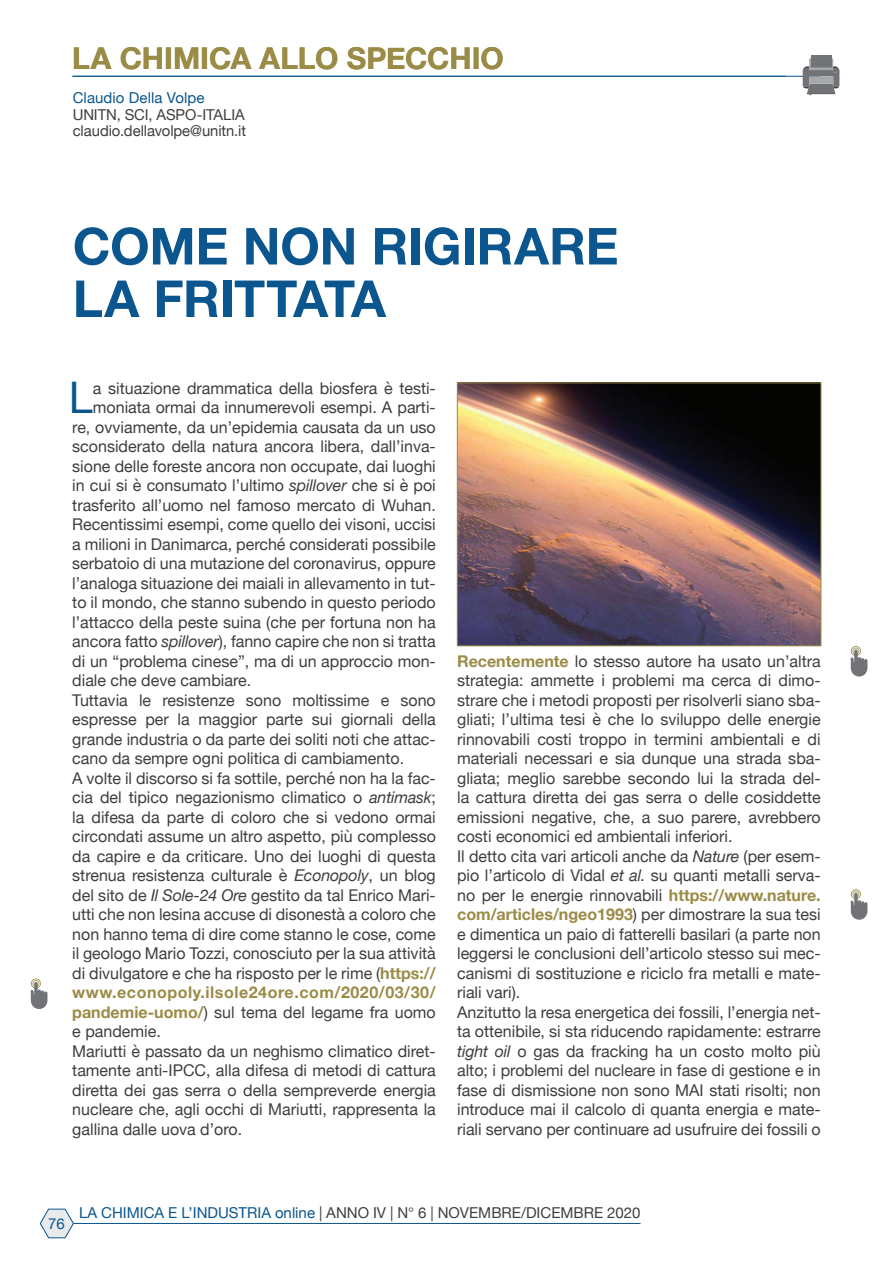
<style>
.page{position:relative;width:893px;height:1263px;background:#fff}
.page>*{position:absolute;margin:0;border:0;box-sizing:border-box;transform-origin:0 0}
.Titolo_articolo{font:700 51px "Helvetica Neue";letter-spacing:-.005em;color:#0b568e}
.t1{font:43.5px "Helvetica Neue";color:#0b568e}
.Rubrica{font:700 30px "Helvetica Neue";color:#9a8b46}
.t2{font:16.2px/19.5px "Helvetica Neue";color:#3e3e3f;text-align:justify}
.Riepilogo_autori{font:15px "Helvetica Neue";color:#3e3e3f}
.Autori{font:15px "Helvetica Neue";letter-spacing:.005em;color:#0b568e}
.s1{font-style:italic}
.s2{font-weight:700;color:#9a8b46}
.s3{color:#0b568e}
</style>
<div class="page">
<hr style="left:72px;top:76px;width:749px;height:1px;background:#0b568e">
<svg style="left:40px;top:1209px;width:34px;height:29px"></svg>
<hr style="left:74px;top:1223px;width:567px;height:1px;background:#0b568e">
<div style="left:811px;top:55px;width:20px;height:13px;background:#727376"></div>
<svg style="left:803px;top:58px;width:36px;height:37px"></svg>
<img style="left:459px;top:385px;width:360px;height:259px">
<div style="left:457px;top:383px;width:364px;height:263px;border:1px solid #9a8b46"></div>
<svg style="left:31px;top:978px;width:16px;height:31px"></svg>
<svg style="left:851px;top:646px;width:16px;height:30px"></svg>
<svg style="left:851px;top:889px;width:16px;height:31px"></svg>
<p class="Rubrica" style="left:72px;top:35px;width:433px">LA CHIMICA ALLO SPECCHIO</p>
<p class="Autori" style="left:73px;top:87px;width:133px">Claudio Della Volpe</p>
<p class="Riepilogo_autori" style="left:73px;top:103px;width:174px">UNITN, SCI, ASPO-ITALIA</p>
<p class="Riepilogo_autori" style="left:73px;top:120px;width:175px">claudio.dellavolpe@unitn.it</p>
<p class="Titolo_articolo" style="left:73px;top:206px;width:547px">COME NON RIGIRARE</p>
<p class="Titolo_articolo" style="left:73px;top:259px;width:315px">LA FRITTATA</p>
<p class="t1" style="left:69px;top:366px;width:25px">L</p>
<p class="t2" style="left:93px;top:379px;width:344px">a situazione drammatica della biosfera è testi-</p>
<p class="t2" style="left:93px;top:399px;width:344px">moniata ormai da innumerevoli esempi. A parti-</p>
<p class="t2" style="left:72px;top:418px;width:365px">re, ovviamente, da un’epidemia causata da un uso</p>
<p class="t2" style="left:72px;top:438px;width:365px">sconsiderato della natura ancora libera, dall’inva-</p>
<p class="t2" style="left:72px;top:457px;width:365px">sione delle foreste ancora non occupate, dai luoghi</p>
<p class="t2" style="left:72px;top:477px;width:365px">in cui si è consumato l’ultimo <span class="s1">spillover</span> che si è poi</p>
<p class="t2" style="left:72px;top:496px;width:365px">trasferito all’uomo nel famoso mercato di Wuhan.</p>
<p class="t2" style="left:72px;top:516px;width:365px">Recentissimi esempi, come quello dei visoni, uccisi</p>
<p class="t2" style="left:72px;top:535px;width:365px">a milioni in Danimarca, perché considerati possibile</p>
<p class="t2" style="left:72px;top:555px;width:365px">serbatoio di una mutazione del coronavirus, oppure</p>
<p class="t2" style="left:72px;top:574px;width:365px">l’analoga situazione dei maiali in allevamento in tut-</p>
<p class="t2" style="left:72px;top:594px;width:365px">to il mondo, che stanno subendo in questo periodo</p>
<p class="t2" style="left:72px;top:613px;width:365px">l’attacco della peste suina (che per fortuna non ha</p>
<p class="t2" style="left:72px;top:633px;width:365px">ancora fatto <span class="s1">spillover</span>), fanno capire che non si tratta</p>
<p class="t2" style="left:72px;top:652px;width:365px">di un “problema cinese”, ma di un approccio mon-</p>
<p class="t2" style="left:72px;top:672px;width:180px">diale che deve cambiare.</p>
<p class="t2" style="left:72px;top:691px;width:365px">Tuttavia le resistenze sono moltissime e sono espresse per la maggior parte sui giornali della grande industria o da parte dei soliti noti che attac&shy;cano da sempre ogni politica di cambiamento.</p>
<p class="t2" style="left:72px;top:769px;width:365px">A volte il discorso si fa sottile, perché non ha la fac&shy;cia del tipico negazionismo climatico o <span class="s1">antimask</span>; la difesa da parte di coloro che si vedono ormai circondati assume un altro aspetto, più complesso da capire e da criticare. Uno dei luoghi di questa strenua resistenza culturale è <span class="s1">Econopoly</span>, un blog del sito de <span class="s1">Il Sole-24 Ore</span> gestito da tal Enrico Mari&shy;utti che non lesina accuse di disonestà a coloro che non hanno tema di dire come stanno le cose, come il geologo Mario Tozzi, conosciuto per la sua attività di divulgatore e che ha risposto per le rime (<span class="s2">https:// www.econopoly.ilsole24ore.com/2020/03/30/ pandemie-uomo/</span>) sul tema del legame fra uomo e pandemie.</p>
<p class="t2" style="left:72px;top:1042px;width:365px">Mariutti è passato da un neghismo climatico diret&shy;tamente anti-IPCC, alla difesa di metodi di cattura diretta dei gas serra o della sempreverde energia nucleare che, agli occhi di Mariutti, rappresenta la gallina dalle uova d’oro.</p>
<p class="t2" style="left:457px;top:652px;width:365px"><span class="s2">Recentemente</span> lo stesso autore ha usato un’altra strategia: ammette i problemi ma cerca di dimo&shy;strare che i metodi proposti per risolverli siano sba&shy;gliati; l’ultima tesi è che lo sviluppo delle energie rinnovabili costi troppo in termini ambientali e di materiali necessari e sia dunque una strada sba&shy;gliata; meglio sarebbe secondo lui la strada del&shy;la cattura diretta dei gas serra o delle cosiddette emissioni negative, che, a suo parere, avrebbero costi economici ed ambientali inferiori.</p>
<p class="t2" style="left:457px;top:847px;width:365px">Il detto cita vari articoli anche da <span class="s1">Nature</span> (per esem&shy;pio l’articolo di Vidal <span class="s1">et al.</span> su quanti metalli serva&shy;no per le energie rinnovabili <span class="s2">https://www.nature. com/articles/ngeo1993</span>) per dimostrare la sua tesi e dimentica un paio di fatterelli basilari (a parte non leggersi le conclusioni dell’articolo stesso sui mec&shy;canismi di sostituzione e riciclo fra metalli e mate&shy;riali vari).</p>
<p class="t2" style="left:457px;top:1003px;width:365px">Anzitutto la resa energetica dei fossili, l’energia net&shy;ta ottenibile, si sta riducendo rapidamente: estrarre <span class="s1">tight oil</span> o gas da fracking ha un costo molto più alto; i problemi del nucleare in fase di gestione e in fase di dismissione non sono MAI stati risolti; non introduce mai il calcolo di quanta energia e mate&shy;riali servano per continuare ad usufruire dei fossili o</p>
<p class="Autori" style="left:48px;top:1212px;width:18px">76</p>
<p class="Riepilogo_autori" style="left:79px;top:1202px;width:563px"><span class="s3">LA CHIMICA E L’INDUSTRIA online</span> | ANNO IV | N° 6 | NOVEMBRE/DICEMBRE 2020</p>
</div>
